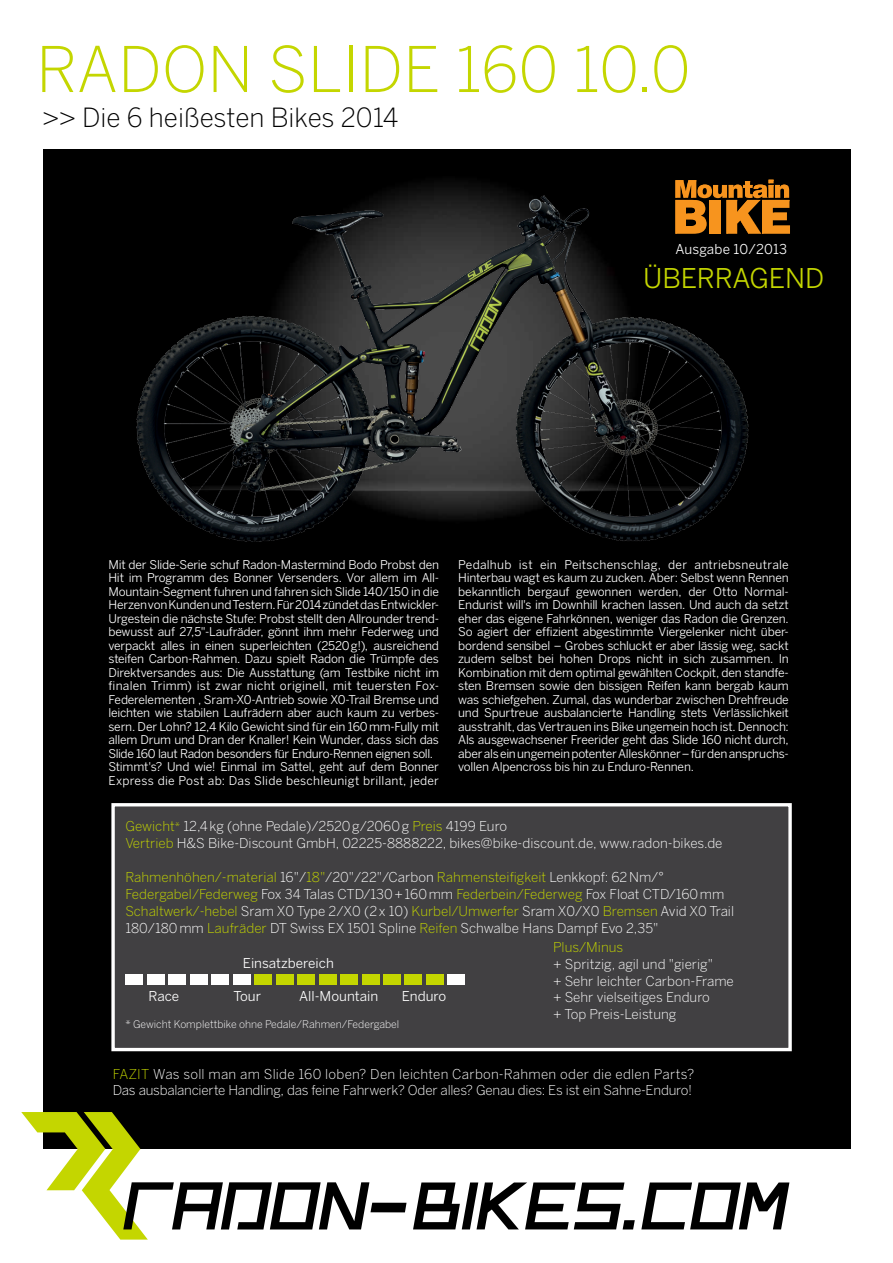
<style>
.page{position:relative;width:893px;height:1263px;background:#fff}
.page>*{position:absolute;margin:0;border:0;box-sizing:border-box;transform-origin:0 0}
.t1{font:300 62.25px "Benton Sans";color:#c4d600}
.t2{font:27px "Benton Sans";letter-spacing:-.005em;color:#c4d600}
.t3{font:300 26.25px "Benton Sans";color:#000}
.t4{font:300 13.5px/16.9px "Benton Sans";color:#fff}
.t5{font:13.5px "Benton Sans";color:#fff}
.t6{font:300 13.5px "Benton Sans";color:#c4d600}
.t7{font:12px/13.5px "Benton Sans";letter-spacing:-.015em;color:#fff}
.t8{font:300 10.5px "Benton Sans";color:#fff}
.s1{color:#c4d600}
.s2{font-size:10.5px;color:#c4d600}
</style>
<div class="page">
<div style="left:43px;top:149px;width:807px;height:999px;background:#000"></div>
<div style="left:111px;top:803px;width:681px;height:248px;background:#414042;border:3px solid #fff"></div>
<svg style="left:641px;top:1182px;width:148px;height:47px"></svg>
<svg style="left:413px;top:1182px;width:222px;height:47px"></svg>
<svg style="left:21px;top:1112px;width:386px;height:127px"></svg>
<img style="left:136px;top:191px;width:613px;height:351px">
<svg style="left:675px;top:180px;width:115px;height:55px"></svg>
<div style="left:125px;top:974px;width:18px;height:10px;background:#fff"></div>
<div style="left:147px;top:974px;width:18px;height:10px;background:#fff"></div>
<div style="left:168px;top:974px;width:18px;height:10px;background:#fff"></div>
<div style="left:190px;top:974px;width:18px;height:10px;background:#fff"></div>
<div style="left:211px;top:974px;width:18px;height:10px;background:#fff"></div>
<div style="left:233px;top:974px;width:18px;height:10px;background:#fff"></div>
<div style="left:254px;top:974px;width:18px;height:10px;background:#c4d600"></div>
<div style="left:276px;top:974px;width:17px;height:10px;background:#c4d600"></div>
<div style="left:297px;top:974px;width:18px;height:10px;background:#c4d600"></div>
<div style="left:319px;top:974px;width:17px;height:10px;background:#c4d600"></div>
<div style="left:340px;top:974px;width:18px;height:10px;background:#c4d600"></div>
<div style="left:362px;top:974px;width:17px;height:10px;background:#c4d600"></div>
<div style="left:383px;top:974px;width:18px;height:10px;background:#c4d600"></div>
<div style="left:405px;top:974px;width:17px;height:10px;background:#c4d600"></div>
<div style="left:426px;top:974px;width:18px;height:10px;background:#c4d600"></div>
<div style="left:448px;top:974px;width:17px;height:10px;background:#fff"></div>
<h1 class="t1" style="left:36px;top:33px;width:656px">RADON SLI DE 160 10.0</h1>
<h3 class="t3" style="left:43px;top:102px;width:357px">&gt;&gt; Die 6 heißesten Bikes 2014</h3>
<p class="t5" style="left:675px;top:241px;width:113px">Ausgabe 10/2013</p>
<h2 class="t2" style="left:643px;top:262px;width:182px">ÜBERRAGEND</h2>
<p class="t7" style="left:108px;top:557px;width:332px">Mit der Slide-Serie schuf Radon-Mastermind Bodo Probst den Hit im Programm des Bonner Versenders. Vor allem im All-Mountain-Segment fuhren und fahren sich Slide 140/150 in die Herzen von Kunden und Testern. Für 2014 zündet das Entwickler-Urgestein die nächste Stufe: Probst stellt den Allrounder trend&shy;bewusst auf 27,5"-Laufräder, gönnt ihm mehr Federweg und verpackt alles in einen superleichten (2520g!), ausreichend steifen Carbon-Rahmen. Dazu spielt Radon die Trümpfe des Direktversandes aus: Die Ausstattung (am Testbike nicht im finalen Trimm) ist zwar nicht originell, mit teuersten Fox-Federelementen , Sram-X0-Antrieb sowie X0-Trail Bremse und leichten wie stabilen Laufrädern aber auch kaum zu verbes&shy;sern. Der Lohn? 12,4 Kilo Gewicht sind für ein 160mm-Fully mit allem Drum und Dran der Knaller! Kein Wunder, dass sich das Slide 160 laut Radon besonders für Enduro-Rennen eignen soll.<br>Stimmt's? Und wie! Einmal im Sattel, geht auf dem Bonner Express die Post ab: Das Slide beschleunigt brillant, jeder</p>
<p class="t7" style="left:458px;top:557px;width:332px;text-align:justify">Pedalhub ist ein Peitschenschlag, der antriebsneutrale Hinterbau wagt es kaum zu zucken. Aber: Selbst wenn Rennen bekanntlich bergauf gewonnen werden, der Otto Normal-Endurist will's im Downhill krachen lassen. Und auch da setzt eher das eigene Fahrkönnen, weniger das Radon die Grenzen.<br>So agiert der effizient abgestimmte Viergelenker nicht über&shy;bordend sensibel – Grobes schluckt er aber lässig weg, sackt zudem selbst bei hohen Drops nicht in sich zusammen. In Kombination mit dem optimal gewählten Cockpit, den standfe&shy;sten Bremsen sowie den bissigen Reifen kann bergab kaum was schiefgehen. Zumal, das wunderbar zwischen Drehfreude und Spurtreue ausbalancierte Handling stets Verlässlichkeit ausstrahlt, das Vertrauen ins Bike ungemein hoch ist. Dennoch:<br>Als ausgewachsener Freerider geht das Slide 160 nicht durch, aber als ein ungemein potenter Alleskönner – für den anspruchs&shy;vollen Alpencross bis hin zu Enduro-Rennen.</p>
<p class="t4" style="left:125px;top:818px;width:599px"><span class="s1">Gewicht</span><span class="s2">*</span> 12,4kg (ohne Pedale)/2520g/2060g <span class="s1">Preis</span> 4199 Euro<br><span class="s1">Vertrieb</span> H&amp;S Bike-Discount GmbH, 02225-8888222, bikes@bike-discount.de, www.radon-bikes.de</p>
<p class="t4" style="left:125px;top:868px;width:610px"><span class="s1">Rahmenhöhen/-material</span> 16"/<span class="s1">18"</span>/20"/22"/Carbon <span class="s1">Rahmensteifigkeit</span> Lenkkopf: 62Nm/° <span class="s1">Federgabel/Federweg</span> Fox 34 Talas CTD/130+160mm <span class="s1">Federbein/Federweg</span> Fox Float CTD/160mm <span class="s1">Schaltwerk/-hebel</span> Sram X0 Type 2/X0 (2x 10) <span class="s1">Kurbel/Umwerfer</span> Sram X0/X0 <span class="s1">Bremsen</span> Avid X0 Trail 180/180mm <span class="s1">Laufräder</span> DT Swiss EX 1501 Spline <span class="s1">Reifen</span> Schwalbe Hans Dampf Evo 2,35"</p>
<p class="t6" style="left:553px;top:939px;width:72px">Plus/Minus</p>
<p class="t4" style="left:553px;top:955px;width:182px">+ Spritzig, agil und "gierig"<br>+ Sehr leichter Carbon-Frame + Sehr vielseitiges Enduro<br>+ Top Preis-Leistung</p>
<p class="t5" style="left:243px;top:955px;width:93px">Einsatzbereich</p>
<p class="t5" style="left:149px;top:988px;width:32px">Race</p>
<p class="t5" style="left:234px;top:988px;width:29px">Tour</p>
<p class="t5" style="left:402px;top:988px;width:46px">Enduro</p>
<p class="t8" style="left:125px;top:1018px;width:275px">* Gewicht Komplettbike ohne Pedale/Rahmen/Federgabel</p>
<p class="t5" style="left:299px;top:988px;width:81px">All-Mountain</p>
<p class="t4" style="left:113px;top:1065px;width:583px;line-height:16.2px"><span class="s1">Fazit</span> Was soll man am Slide 160 loben? Den leichten Carbon-Rahmen oder die edlen Parts?<br>Das ausbalancierte Handling, das feine Fahrwerk? Oder alles? Genau dies: Es ist ein Sahne-Enduro!</p>
</div>
